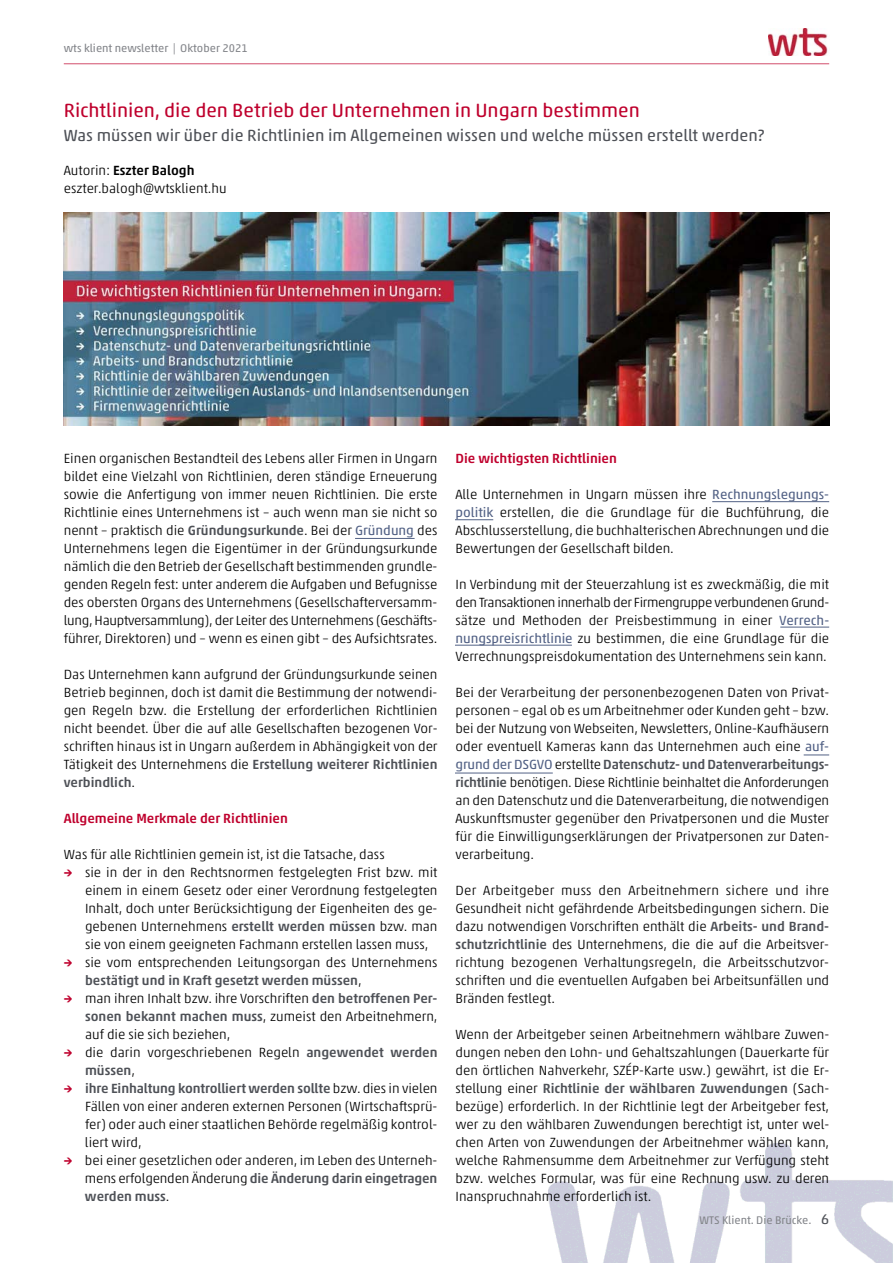
<style>
.page{position:relative;width:893px;height:1263px;background:#fff}
.page>*{position:absolute;margin:0;border:0;box-sizing:border-box;transform-origin:0 0}
.t1{font:19.5px "Akko Rounded Pro";color:#bf002d}
.t2{font:16.5px "Akko Rounded Pro";color:#4e5157}
.t3{font:300 13.5px/18px "Akko Pro";color:#000;text-align:justify}
.t4{font:500 13.5px "Akko Pro";color:#bf002d}
.t5{font:11.25px "Akko Pro";color:#83858a}
.s1{font-weight:500}
.s2{font-weight:500;color:#4e5157}
.s3{font-weight:400;color:#526185}
.s4{font-weight:500;color:#bf002d}
.s5{font-size:14.25px;color:#4e5157}
</style>
<div class="page">
<hr style="left:64px;top:64px;width:765px;height:1px;background:#d24d6c">
<img style="left:549px;top:1144px;width:344px;height:119px">
<img style="left:769px;top:29px;width:59px;height:27px">
<hr style="left:780px;top:627px;width:49px;height:1px;background:#526185">
<hr style="left:455px;top:645px;width:117px;height:1px;background:#526185">
<hr style="left:455px;top:773px;width:98px;height:1px;background:#526185">
<svg style="left:804px;top:754px;width:25px;height:1px"></svg>
<hr style="left:712px;top:501px;width:117px;height:1px;background:#526185">
<hr style="left:455px;top:519px;width:38px;height:1px;background:#526185">
<img style="left:64px;top:213px;width:765px;height:212px">
<hr style="left:355px;top:538px;width:60px;height:1px;background:#526185">
<p class="t5" style="left:64px;top:45px;width:185px">wts klient newsletter | Oktober 2021</p>
<h1 class="t1" style="left:64px;top:103px;width:577px">Richtlinien, die den Betrieb der Unternehmen in Ungarn bestimmen</h1>
<p class="t2" style="left:64px;top:129px;width:702px">Was müssen wir über die Richtlinien im Allgemeinen wissen und welche müssen erstellt werden?</p>
<p class="t3" style="left:64px;top:163px;width:164px">Autorin: <span class="s1">Eszter Balogh </span>eszter.balogh@wtsklient.hu</p>
<p class="t3" style="left:64px;top:451px;width:375px">Einen organischen Bestandteil des Lebens aller Firmen in Ungarn bildet eine Vielzahl von Richtlinien, deren ständige Erneuerung sowie die Anfertigung von immer neuen Richtlinien. Die erste Richtlinie eines Unternehmens ist – auch wenn man sie nicht so nennt – praktisch die <span class="s2">Gründungsurkunde</span>. Bei der <span class="s3">Gründung</span> des Unternehmens legen die Eigentümer in der Gründungsurkunde nämlich die den Betrieb der Gesellschaft bestimmenden grundle&shy;genden Regeln fest: unter anderem die Aufgaben und Befugnisse des obersten Organs des Unternehmens (Gesellschafterversamm&shy;lung, Hauptversammlung), der Leiter des Unternehmens (Geschäfts&shy;führer, Direktoren) und – wenn es einen gibt – des Aufsichtsrates.</p>
<p class="t3" style="left:64px;top:667px;width:375px">Das Unternehmen kann aufgrund der Gründungsurkunde seinen Betrieb beginnen, doch ist damit die Bestimmung der notwendi&shy;gen Regeln bzw. die Erstellung der erforderlichen Richtlinien nicht beendet. Über die auf alle Gesellschaften bezogenen Vor&shy;schriften hinaus ist in Ungarn außerdem in Abhängigkeit von der Tätigkeit des Unternehmens die <span class="s2">Erstellung weiterer Richtlinien verbindlich</span>.</p>
<p class="t4" style="left:64px;top:814px;width:225px">Allgemeine Merkmale der Richtlinien</p>
<p class="t3" style="left:64px;top:847px;width:322px">Was für alle Richtlinien gemein ist, ist die Tatsache, dass</p>
<p class="t3" style="left:85px;top:865px;width:354px;text-indent:-21px"><span class="s4">→</span> sie in der in den Rechtsnormen festgelegten Frist bzw. mit einem in einem Gesetz oder einer Verordnung festgelegten Inhalt, doch unter Berücksichtigung der Eigenheiten des ge&shy;gebenen Unternehmens <span class="s2">erstellt werden müssen</span> bzw. man sie von einem geeigneten Fachmann erstellen lassen muss,</p>
<p class="t3" style="left:85px;top:955px;width:354px;text-indent:-21px"><span class="s4">→</span> sie vom entsprechenden Leitungsorgan des Unternehmens <span class="s2">bestätigt und in Kraft gesetzt werden müssen</span>,</p>
<p class="t3" style="left:85px;top:991px;width:354px;text-indent:-21px"><span class="s4">→</span> man ihren Inhalt bzw. ihre Vorschriften <span class="s2">den betroffenen Per&shy;sonen bekannt machen muss</span>, zumeist den Arbeitnehmern, auf die sie sich beziehen,</p>
<p class="t3" style="left:85px;top:1045px;width:354px;text-indent:-21px"><span class="s4">→</span> die darin vorgeschriebenen Regeln <span class="s2">angewendet werden müssen</span>,</p>
<p class="t3" style="left:85px;top:1081px;width:354px;text-indent:-21px"><span class="s4">→</span> <span class="s2">ihre Einhaltung kontrolliert werden sollte</span> bzw. dies in vielen Fällen von einer anderen externen Personen (Wirtschaftsprü&shy;fer) oder auch einer staatlichen Behörde regelmäßig kontrol&shy;liert wird,</p>
<p class="t3" style="left:85px;top:1153px;width:354px;text-indent:-21px"><span class="s4">→</span> bei einer gesetzlichen oder anderen, im Leben des Unterneh&shy;mens erfolgenden Änderung <span class="s2">die Änderung darin eingetragen werden muss</span>.</p>
<p class="t4" style="left:455px;top:454px;width:163px">Die wichtigsten Richtlinien</p>
<p class="t3" style="left:455px;top:487px;width:375px">Alle Unternehmen in Ungarn müssen ihre <span class="s3">Rechnungslegungs&shy;politik</span> erstellen, die die Grundlage für die Buchführung, die Abschlusserstellung, die buchhalterischen Abrechnungen und die Bewertungen der Gesellschaft bilden.</p>
<p class="t3" style="left:455px;top:577px;width:375px">In Verbindung mit der Steuerzahlung ist es zweckmäßig, die mit den Transaktionen innerhalb der Firmengruppe verbundenen Grund&shy;sätze und Methoden der Preisbestimmung in einer <span class="s3">Verrech&shy;nungspreisrichtlinie</span> zu bestimmen, die eine Grundlage für die Verrechnungspreisdokumentation des Unternehmens sein kann.</p>
<p class="t3" style="left:455px;top:685px;width:375px">Bei der Verarbeitung der personenbezogenen Daten von Privat&shy;personen – egal ob es um Arbeitnehmer oder Kunden geht – bzw. bei der Nutzung von Webseiten, Newsletters, Online-Kaufhäusern oder eventuell Kameras kann das Unternehmen auch eine <span class="s3">auf&shy;grund der DSGVO</span> erstellte <span class="s2">Datenschutz- und Datenverarbeitungs&shy;richtlinie</span> benötigen. Diese Richtlinie beinhaltet die Anforderungen an den Datenschutz und die Datenverarbeitung, die notwendigen Auskunftsmuster gegenüber den Privatpersonen und die Muster für die Einwilligungserklärungen der Privatpersonen zur Daten&shy;verarbeitung.</p>
<p class="t3" style="left:455px;top:883px;width:375px">Der Arbeitgeber muss den Arbeitnehmern sichere und ihre Gesundheit nicht gefährdende Arbeitsbedingungen sichern. Die dazu notwendigen Vorschriften enthält die <span class="s2">Arbeits- und Brand&shy;schutzrichtlinie</span> des Unternehmens, die die auf die Arbeitsver&shy;richtung bezogenen Verhaltungsregeln, die Arbeitsschutzvor&shy;schriften und die eventuellen Aufgaben bei Arbeitsunfällen und Bränden festlegt.</p>
<p class="t3" style="left:455px;top:1027px;width:375px">Wenn der Arbeitgeber seinen Arbeitnehmern wählbare Zuwen&shy;dungen neben den Lohn- und Gehaltszahlungen (Dauerkarte für den örtlichen Nahverkehr, SZÉP-Karte usw.) gewährt, ist die Er&shy;stellung einer <span class="s2">Richtlinie der wählbaren Zuwendungen</span> (Sach&shy;bezüge) erforderlich. In der Richtlinie legt der Arbeitgeber fest, wer zu den wählbaren Zuwendungen berechtigt ist, unter wel&shy;chen Arten von Zuwendungen der Arbeitnehmer wählen kann, welche Rahmensumme dem Arbeitnehmer zur Verfügung steht bzw. welches Formular, was für eine Rechnung usw. zu deren Inanspruchnahme erforderlich ist.</p>
<p class="t5" style="left:699px;top:1216px;width:131px">WTS Klient. Die Brücke. <span class="s5">6</span></p>
</div>
